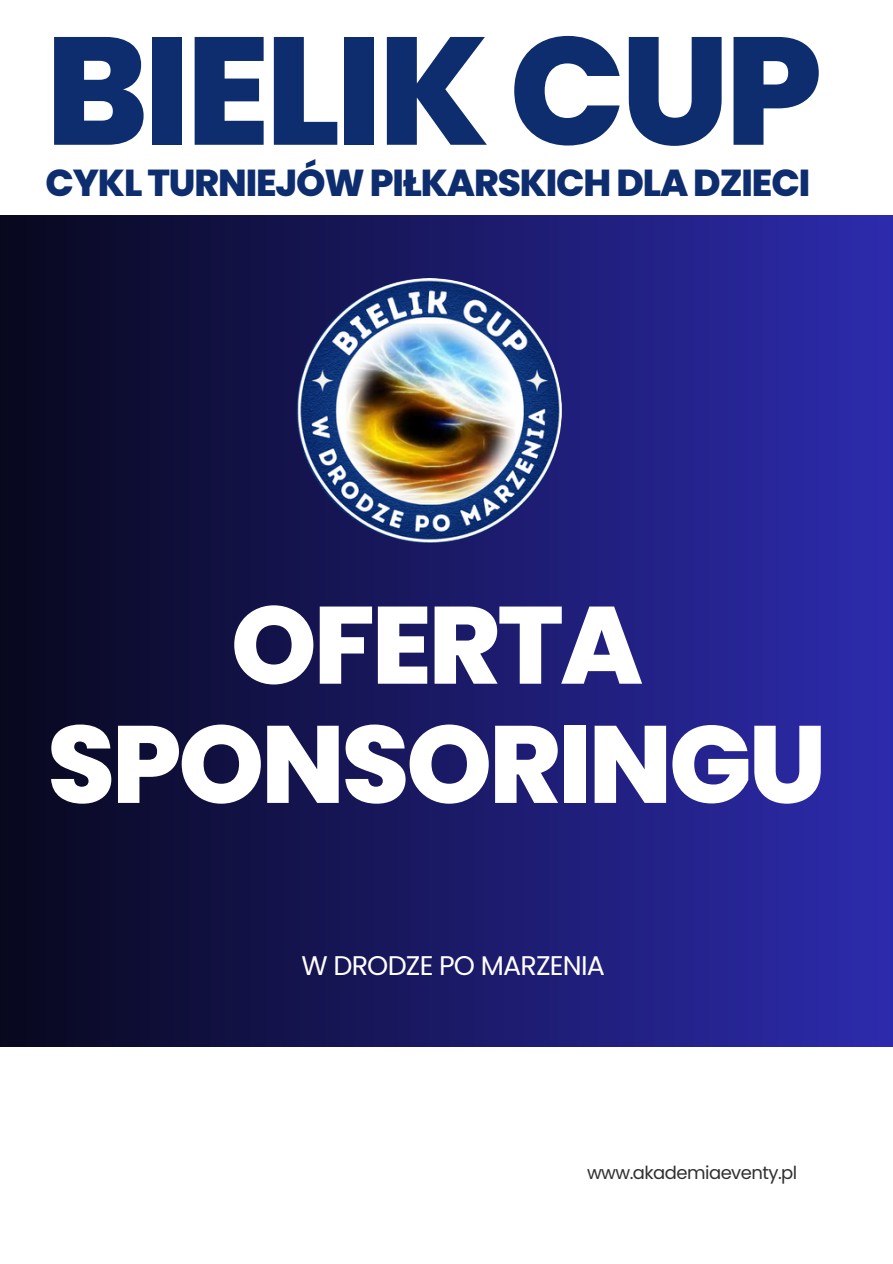
<style>
.page{position:relative;width:893px;height:1264px;background:#fff}
.page>*{position:absolute;margin:0;border:0;box-sizing:border-box;transform-origin:0 0}
.t1{font:800 152.85px "Poppins";letter-spacing:-.03em;color:#0e2d6f}
.t2{font:800 109.35px/119.1px "Poppins";letter-spacing:-.03em;color:#fff;text-align:center}
.t3{font:800 37.5px "Poppins";letter-spacing:-.03em;color:#0e2d6f}
.t4{font:27px "Poppins";letter-spacing:-.03em;color:#fff}
.t5{font:18px "Poppins";letter-spacing:-.03em;color:#303030}
</style>
<div class="page">
<div style="left:0;top:216px;width:892px;height:830px;background:linear-gradient(to right,#08081e,#2d2bad)"></div>
<img style="left:296px;top:278px;width:266px;height:265px;border-radius:50%">
<p class="t1" style="left:46px;top:-16px;width:778px">BIELIK CUP</p>
<p class="t3" style="left:46px;top:156px;width:766px">CYKL TURNIEJÓW PIŁKARSKICH DLA DZIECI</p>
<p class="t2" style="left:47px;top:586px;width:780px">OFERTA<br>SPONSORINGU</p>
<p class="t4" style="left:301px;top:946px;width:305px">W DRODZE PO MARZENIA</p>
<p class="t5" style="left:587px;top:1160px;width:212px">www.akademiaeventy.pl</p>
</div>
